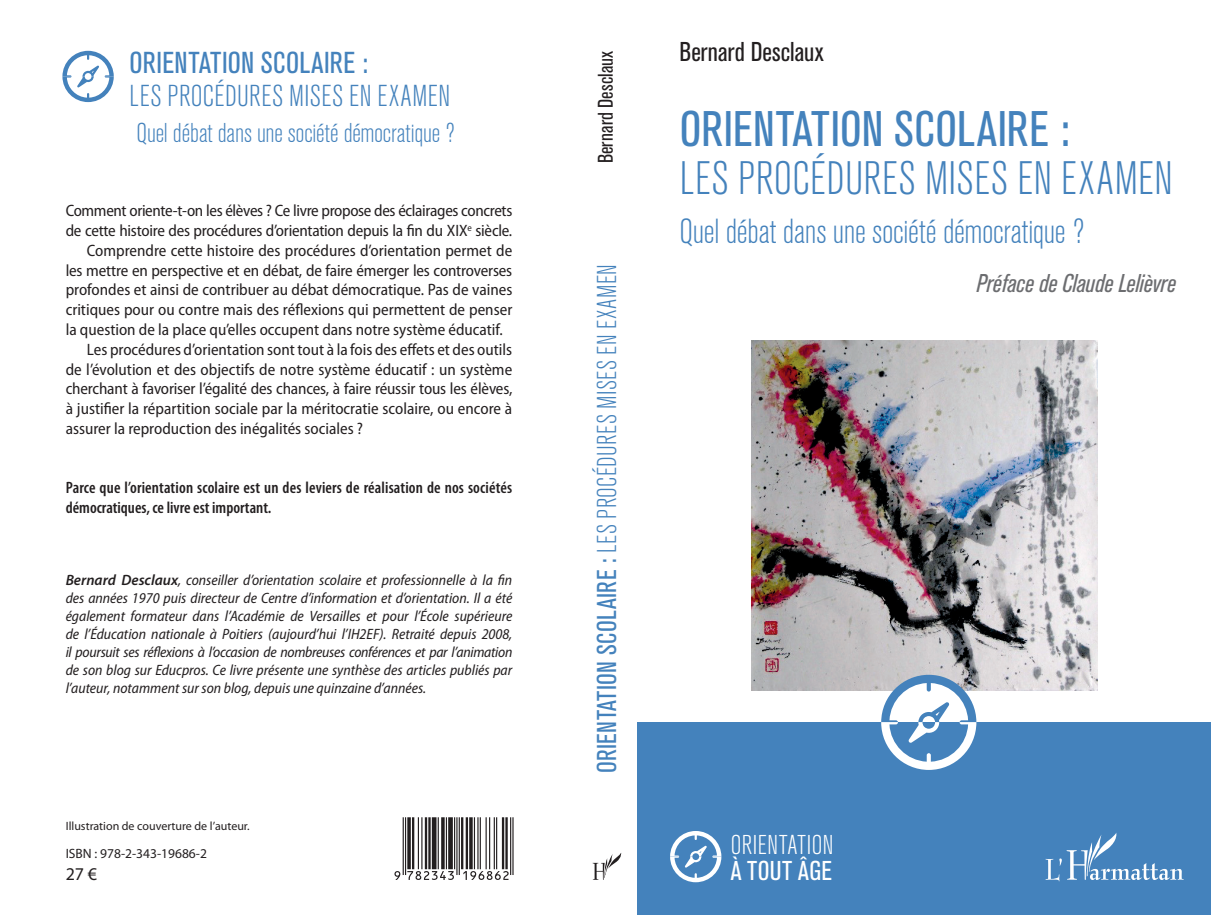
<style>
.page{position:relative;width:1211px;height:915px;background:#fff}
.page>*{position:absolute;margin:0;border:0;box-sizing:border-box;transform-origin:0 0}
.t1{font:condensed 49.5px "Akzidenz Grotesk Pro";letter-spacing:.005em;color:#4482bc}
.t2{font:300 condensed 46.5px "Akzidenz Grotesk Pro";letter-spacing:.015em;color:#4482bc}
.t3{font:300 condensed 34.5px "Akzidenz Grotesk Pro";letter-spacing:-.005em;color:#4482bc}
.t4{font:300 condensed 30px "Akzidenz Grotesk Pro";letter-spacing:.02em;color:#4482bc}
.t5{font:condensed 30px "Akzidenz Grotesk Pro";letter-spacing:.01em;color:#4482bc}
.t6{font:300 condensed 27px "Akzidenz Grotesk Pro";letter-spacing:.005em;color:#4482bc}
.t7{font:condensed 27px "Akzidenz Grotesk Pro";letter-spacing:.005em;color:#231f20}
.t8{font:300 condensed 27px "Akzidenz Grotesk Pro";letter-spacing:.015em;color:#fff}
.t9{font:condensed 27px "Akzidenz Grotesk Pro";letter-spacing:.015em;color:#fff}
.t10{font:italic condensed 25.5px "Akzidenz Grotesk Pro";color:#6c6d70}
.t11{font:condensed 21px "Akzidenz Grotesk Pro";letter-spacing:.005em;color:#231f20}
.t12{font:18px "Myriad Pro";color:#231f20}
.t13{font:semi-condensed 16.5px "Myriad Pro";color:#231f20}
.t14{font:600 condensed 16.5px/19.8px "Myriad Pro";letter-spacing:.01em;color:#231f20}
.t15{font:semi-condensed 16.5px "Myriad Pro";letter-spacing:-.02em;color:#231f20}
.t16{font:italic semi-condensed 15px/18px "Myriad Pro";color:#231f20;text-align:justify}
.t17{font:13.5px "Myriad Pro";color:#231f20}
.t18{font:12px "Myriad Pro";color:#231f20}
.s1{font-weight:600;font-stretch:normal}
.s2{font-weight:400}
</style>
<div class="page">
<img style="left:751px;top:341px;width:346px;height:349px">
<div style="left:637px;top:723px;width:573px;height:192px;background:#4482bc"></div>
<svg style="left:592px;top:853px;width:30px;height:27px"></svg>
<svg style="left:1045px;top:833px;width:138px;height:48px"></svg>
<svg style="left:881px;top:675px;width:95px;height:95px"></svg>
<svg style="left:670px;top:831px;width:51px;height:51px"></svg>
<svg style="left:62px;top:51px;width:52px;height:51px"></svg>
<svg style="left:394px;top:817px;width:119px;height:63px"></svg>
<h3 class="t5" style="left:130px;top:43px;width:240px">ORIENTATION SCOLAIRE :</h3>
<h3 class="t4" style="left:130px;top:76px;width:322px">LES PROCÉDURES MISES EN EXAMEN</h3>
<h3 class="t6" style="left:136px;top:115px;width:320px">Quel débat dans une société démocratique ?</h3>
<p class="t15" style="left:66px;top:201px;width:448px">Comment oriente-t-on les élèves ? Ce livre propose des éclairages concrets</p>
<p class="t13" style="left:66px;top:220px;width:448px">de cette histoire des procédures d’orientation depuis la fin du XIX<sup>e</sup> siècle.</p>
<p class="t13" style="left:87px;top:240px;width:427px">Comprendre cette histoire des procédures d’orientation permet de</p>
<p class="t13" style="left:66px;top:260px;width:448px">les mettre en perspective et en débat, de faire émerger les controverses</p>
<p class="t13" style="left:66px;top:280px;width:448px">profondes et ainsi de contribuer au débat démocratique. Pas de vaines</p>
<p class="t13" style="left:66px;top:300px;width:448px">critiques pour ou contre mais des réflexions qui permettent de penser</p>
<p class="t13" style="left:66px;top:319px;width:438px">la question de la place qu’elles occupent dans notre système éducatif.</p>
<p class="t13" style="left:87px;top:339px;width:427px">Les procédures d’orientation sont tout à la fois des effets et des outils</p>
<p class="t13" style="left:66px;top:359px;width:448px">de l’évolution et des objectifs de notre système éducatif : un système</p>
<p class="t13" style="left:66px;top:379px;width:448px">cherchant à favoriser l’égalité des chances, à faire réussir tous les élèves,</p>
<p class="t13" style="left:66px;top:399px;width:448px">à justifier la répartition sociale par la méritocratie scolaire, ou encore à</p>
<p class="t13" style="left:66px;top:418px;width:299px">assurer la reproduction des inégalités sociales ?</p>
<p class="t14" style="left:66px;top:478px;width:448px">Parce que l’orientation scolaire est un des leviers de réalisation de nos sociétés démocratiques, ce livre est important.</p>
<p class="t16" style="left:66px;top:571px;width:448px"><span class="s1">Bernard Desclaux</span>, conseiller d’orientation scolaire et professionnelle à la fin des années 1970 puis directeur de Centre d’information et d’orientation. Il a été également formateur dans l’Académie de Versailles et pour l’École supérieure de l’Éducation nationale à Poitiers (aujourd’hui l’IH2EF). Retraité depuis 2008, il poursuit ses réflexions à l’occasion de nombreuses conférences et par l’animation de son blog sur Educpros. Ce livre présente une synthèse des articles publiés par l’auteur, notamment sur son blog, depuis une quinzaine d’années.</p>
<p class="t18" style="left:66px;top:820px;width:185px">Illustration de couverture de l’auteur.</p>
<p class="t17" style="left:66px;top:846px;width:143px">ISBN : 978-2-343-19686-2</p>
<p class="t12" style="left:66px;top:864px;width:33px">27 €</p>
<p class="t11" style="left:592px;top:163px;width:114px;rotate:-90deg">Bernard Desclaux</p>
<h3 class="t7" style="left:679px;top:34px;width:146px">Bernard Desclaux</h3>
<h1 class="t1" style="left:679px;top:97px;width:391px">ORIENTATION SCOLAIRE :</h1>
<h2 class="t2" style="left:679px;top:148px;width:495px">LES PROCÉDURES MISES EN EXAMEN</h2>
<h3 class="t3" style="left:679px;top:209px;width:406px">Quel débat dans une société démocratique ?</h3>
<h3 class="t6" style="left:589px;top:773px;width:511px;rotate:-90deg"><span class="s2">ORIENTATION SCOLAIRE :</span> LES PROCÉDURES MISES EN EXAMEN</h3>
<h3 class="t8" style="left:730px;top:827px;width:104px">ORIENTATION</h3>
<h3 class="t9" style="left:730px;top:853px;width:103px">À TOUT ÂGE</h3>
<h3 class="t10" style="left:976px;top:267px;width:201px">Préface de Claude Lelièvre</h3>
</div>
